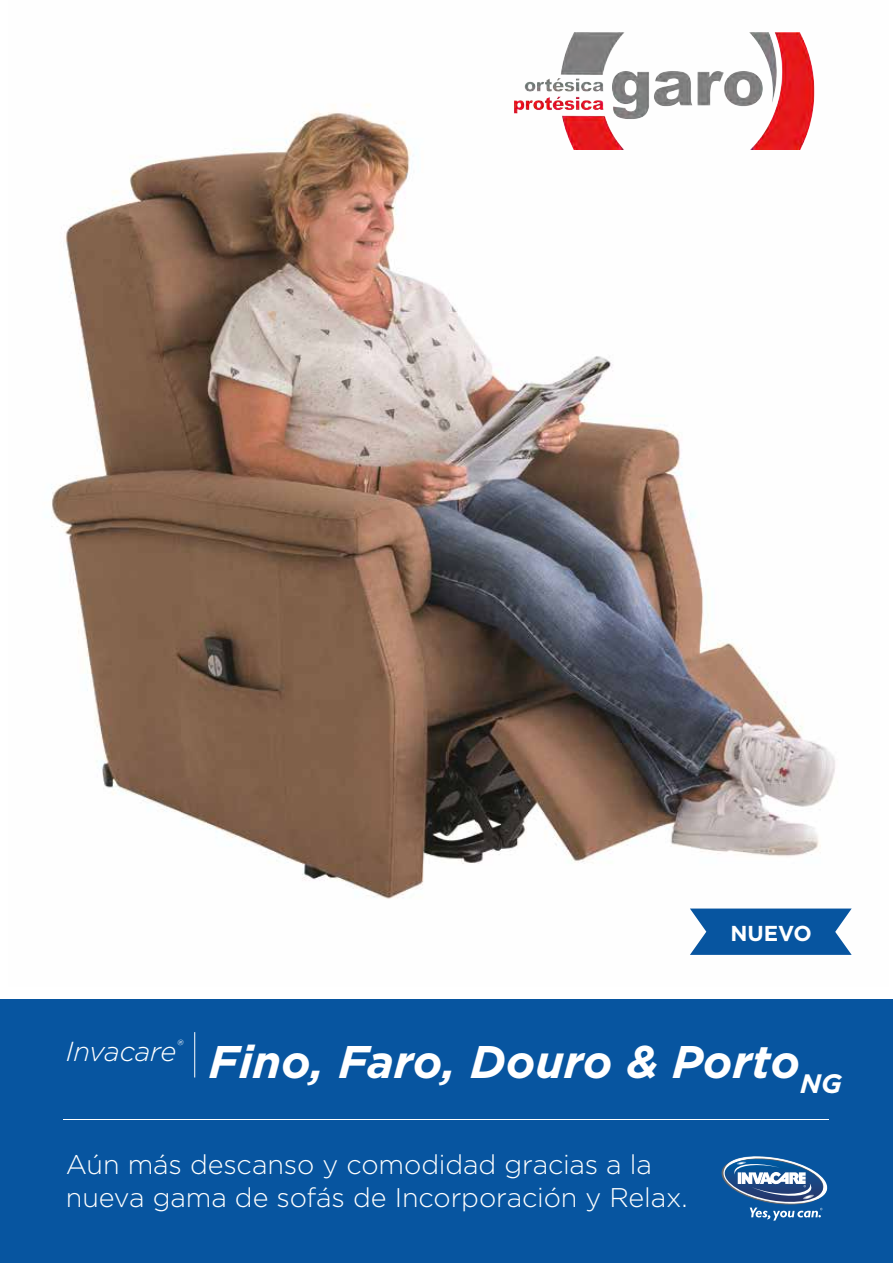
<style>
.page{position:relative;width:893px;height:1263px;background:#fff}
.page>*{position:absolute;margin:0;border:0;box-sizing:border-box;transform-origin:0 0}
.t1{font:italic 700 45.75px "Gotham";color:#fff}
.t2{font:italic 300 27.45px "Gotham";letter-spacing:-.01em;color:#fff}
.t3{font:300 27px/33px "Gotham";letter-spacing:-.005em;color:#fff}
.t4{font:700 21.6px "Gotham";color:#fff}
</style>
<div class="page">
<div style="left:0;top:999px;width:893px;height:264px;background:#0755a0"></div>
<hr style="left:64px;top:1119px;width:765px;height:1px;background:#fff">
<svg style="left:721px;top:1156px;width:106px;height:64px"></svg>
<img style="left:51px;top:104px;width:784px;height:795px">
<hr style="left:194px;top:1032px;width:1px;height:45px;background:#fff">
<svg style="left:690px;top:908px;width:162px;height:47px;background:#2368aa"></svg>
<img style="left:499px;top:32px;width:336px;height:118px">
<p class="t4" style="left:730px;top:918px;width:83px">NUEVO</p>
<p class="t2" style="left:66px;top:1033px;width:118px">Invacare<sup>®</sup></p>
<h1 class="t1" style="left:209px;top:1031px;width:635px">Fino, Faro, Douro &amp; Porto<sub>NG</sub></h1>
<p class="t3" style="left:66px;top:1147px;width:623px">Aún más descanso y comodidad gracias a la nueva gama de sofás de Incorporación y Relax.</p>
</div>
